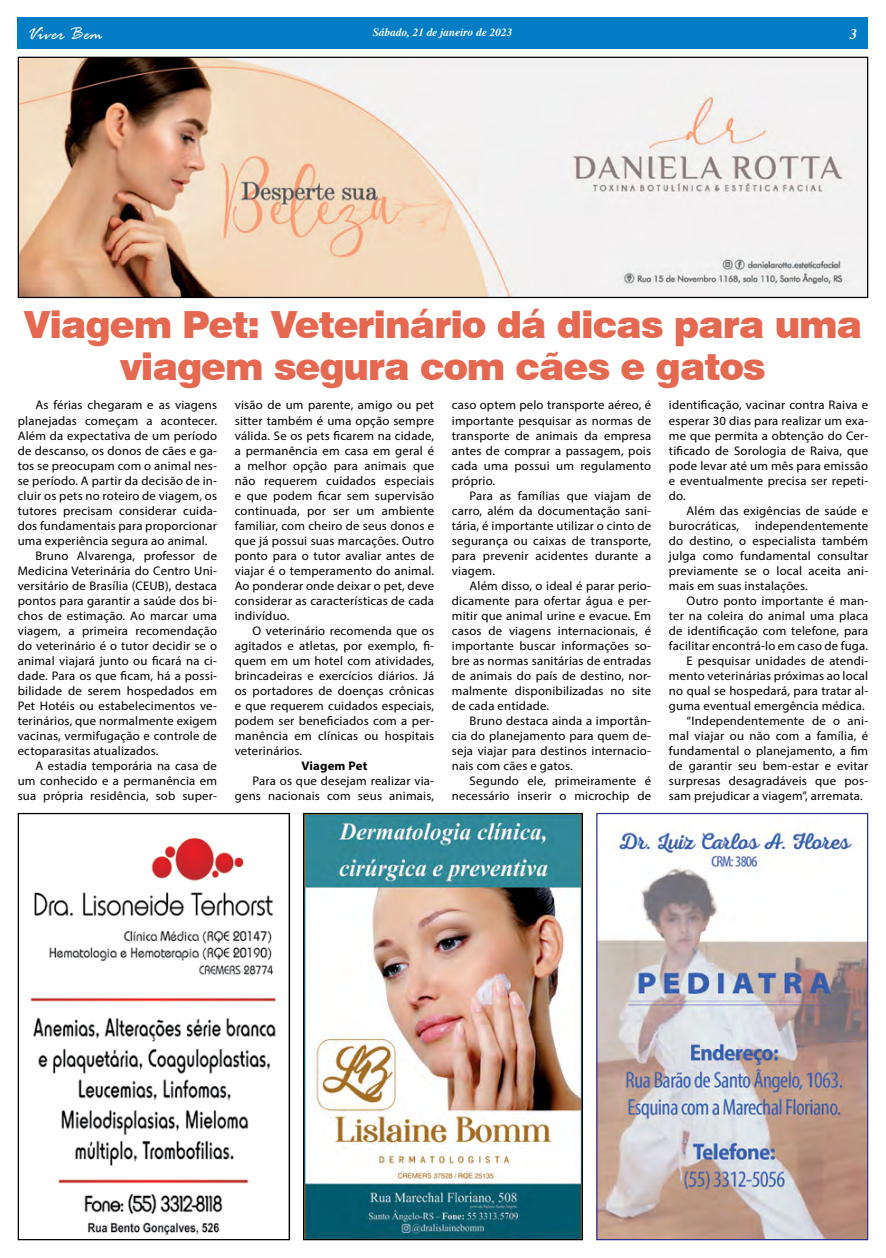
<style>
.page{position:relative;width:886px;height:1258px;background:#fff}
.page>*{position:absolute;margin:0;border:0;box-sizing:border-box;transform-origin:0 0}
.t1{font:900 37.5px/42.5px "Swiss 721 BT";letter-spacing:-.03em;color:#e56851;text-align:center}
.t2{font:italic 20px "Rage";color:#fff}
.t3{font:italic 700 15px "Times";color:#fff}
.t4{font:12.5px/15px "Myriad Pro";letter-spacing:.015em;color:#000;text-align:justify}
.t5{font:700 12.5px "Myriad Pro";letter-spacing:.015em;color:#000}
.t6{font:italic 700 11.25px "Times";color:#fff}
</style>
<div class="page">
<div style="left:18px;top:18px;width:850px;height:31px;background:#007dc5"></div>
<img style="left:30px;top:838px;width:246px;height:398px">
<div style="left:18px;top:813px;width:272px;height:427px;border:1px solid #000"></div>
<img style="left:305px;top:815px;width:276px;height:423px">
<div style="left:303px;top:813px;width:280px;height:427px;border:1px solid #000"></div>
<img style="left:598px;top:829px;width:268px;height:409px">
<div style="left:596px;top:813px;width:272px;height:427px;border:1px solid #2e3092"></div>
<img style="left:20px;top:59px;width:846px;height:237px">
<div style="left:18px;top:57px;width:850px;height:241px;border:1px solid #000"></div>
<h2 class="t2" style="left:27px;top:23px;width:77px">Viver Bem</h2>
<p class="t6" style="left:373px;top:26px;width:141px">Sábado, 21 de janeiro de 2023</p>
<p class="t3" style="left:850px;top:26px;width:9px">3</p>
<h1 class="t1" style="left:24px;top:303px;width:840px">Viagem Pet: Veterinário dá dicas para uma viagem segura com cães e gatos</h1>
<p class="t4" style="left:35px;top:398px;width:183px">As férias chegaram e as viagens</p>
<p class="t4" style="left:18px;top:413px;width:201px">planejadas começam a acontecer.</p>
<p class="t4" style="left:18px;top:428px;width:201px">Além da expectativa de um período</p>
<p class="t4" style="left:18px;top:443px;width:201px">de descanso, os donos de cães e ga-</p>
<p class="t4" style="left:18px;top:458px;width:201px">tos se preocupam com o animal nes-</p>
<p class="t4" style="left:18px;top:473px;width:201px">se período. A partir da decisão de in-</p>
<p class="t4" style="left:18px;top:488px;width:201px">cluir os pets no roteiro de viagem, os</p>
<p class="t4" style="left:18px;top:503px;width:201px">tutores precisam considerar cuida-</p>
<p class="t4" style="left:18px;top:518px;width:201px">dos fundamentais para proporcionar</p>
<p class="t4" style="left:18px;top:533px;width:191px">uma experiência segura ao animal.</p>
<p class="t4" style="left:35px;top:548px;width:183px">Bruno Alvarenga, professor de</p>
<p class="t4" style="left:18px;top:563px;width:201px">Medicina Veterinária do Centro Uni-</p>
<p class="t4" style="left:18px;top:578px;width:201px">versitário de Brasília (CEUB), destaca</p>
<p class="t4" style="left:18px;top:593px;width:201px">pontos para garantir a saúde dos bi-</p>
<p class="t4" style="left:18px;top:608px;width:201px">chos de estimação. Ao marcar uma</p>
<p class="t4" style="left:18px;top:623px;width:201px">viagem, a primeira recomendação</p>
<p class="t4" style="left:18px;top:638px;width:201px">do veterinário é o tutor decidir se o</p>
<p class="t4" style="left:18px;top:653px;width:201px">animal viajará junto ou ficará na ci-</p>
<p class="t4" style="left:18px;top:668px;width:201px">dade. Para os que ficam, há a possi-</p>
<p class="t4" style="left:18px;top:683px;width:201px">bilidade de serem hospedados em</p>
<p class="t4" style="left:18px;top:698px;width:201px">Pet Hotéis ou estabelecimentos ve-</p>
<p class="t4" style="left:18px;top:713px;width:201px">terinários, que normalmente exigem</p>
<p class="t4" style="left:18px;top:728px;width:201px">vacinas, vermifugação e controle de</p>
<p class="t4" style="left:18px;top:743px;width:142px">ectoparasitas atualizados.</p>
<p class="t4" style="left:35px;top:758px;width:183px">A estadia temporária na casa de</p>
<p class="t4" style="left:18px;top:773px;width:201px">um conhecido e a permanência em</p>
<p class="t4" style="left:18px;top:788px;width:201px">sua própria residência, sob super-</p>
<p class="t4" style="left:235px;top:398px;width:201px">visão de um parente, amigo ou pet sitter também é uma opção sempre válida. Se os pets ficarem na cidade, a permanência em casa em geral é a melhor opção para animais que não requerem cuidados especiais e que podem ficar sem supervisão continuada, por ser um ambiente familiar, com cheiro de seus donos e que já possui suas marcações. Outro ponto para o tutor avaliar antes de viajar é o temperamento do animal.<br>Ao ponderar onde deixar o pet, deve considerar as características de cada indivíduo.</p>
<p class="t4" style="left:235px;top:623px;width:201px;text-indent:18px">O veterinário recomenda que os agitados e atletas, por exemplo, fi&shy;quem em um hotel com atividades, brincadeiras e exercícios diários. Já os portadores de doenças crônicas e que requerem cuidados especiais, podem ser beneficiados com a per&shy;manência em clínicas ou hospitais veterinários.</p>
<p class="t5" style="left:301px;top:757px;width:67px">Viagem Pet</p>
<p class="t4" style="left:235px;top:773px;width:201px;text-align:right">Para os que desejam realizar via&shy;gens nacionais com seus animais,</p>
<p class="t4" style="left:452px;top:398px;width:201px">caso optem pelo transporte aéreo, é importante pesquisar as normas de transporte de animais da empresa antes de comprar a passagem, pois cada uma possui um regulamento próprio.</p>
<p class="t4" style="left:452px;top:488px;width:201px;text-indent:18px">Para as famílias que viajam de carro, além da documentação sani&shy;tária, é importante utilizar o cinto de segurança ou caixas de transporte, para prevenir acidentes durante a viagem.</p>
<p class="t4" style="left:452px;top:578px;width:201px;text-indent:18px">Além disso, o ideal é parar perio&shy;dicamente para ofertar água e per&shy;mitir que animal urine e evacue. Em casos de viagens internacionais, é importante buscar informações so&shy;bre as normas sanitárias de entradas de animais do país de destino, nor&shy;malmente disponibilizadas no site de cada entidade.</p>
<p class="t4" style="left:452px;top:713px;width:201px;text-indent:18px">Bruno destaca ainda a importân&shy;cia do planejamento para quem de&shy;seja viajar para destinos internacio&shy;nais com cães e gatos.</p>
<p class="t4" style="left:452px;top:773px;width:201px;text-align:right">Segundo ele, primeiramente é necessário inserir o microchip de</p>
<p class="t4" style="left:669px;top:398px;width:201px">identificação, vacinar contra Raiva e esperar 30 dias para realizar um exa&shy;me que permita a obtenção do Cer&shy;tificado de Sorologia de Raiva, que pode levar até um mês para emissão e eventualmente precisa ser repeti&shy;do.</p>
<p class="t4" style="left:669px;top:503px;width:201px;text-indent:18px">Além das exigências de saúde e burocráticas,</p>
<p class="t4" style="left:669px;top:518px;width:201px;text-indent:86px">independentemente do destino, o especialista também julga como fundamental consultar previamente se o local aceita ani&shy;mais em suas instalações.</p>
<p class="t4" style="left:687px;top:593px;width:183px">Outro ponto importante é man-</p>
<p class="t4" style="left:669px;top:608px;width:201px">ter na coleira do animal uma placa</p>
<p class="t4" style="left:669px;top:623px;width:201px">de identificação com telefone, para</p>
<p class="t4" style="left:669px;top:638px;width:201px">facilitar encontrá-lo em caso de fuga.</p>
<p class="t4" style="left:687px;top:653px;width:183px">E pesquisar unidades de atendi-</p>
<p class="t4" style="left:669px;top:668px;width:201px">mento veterinárias próximas ao local</p>
<p class="t4" style="left:669px;top:683px;width:201px">no qual se hospedará, para tratar al-</p>
<p class="t4" style="left:669px;top:698px;width:197px">guma eventual emergência médica.</p>
<p class="t4" style="left:687px;top:713px;width:183px">“Independentemente de o ani-</p>
<p class="t4" style="left:669px;top:728px;width:201px">mal viajar ou não com a família, é</p>
<p class="t4" style="left:669px;top:743px;width:201px">fundamental o planejamento, a fim</p>
<p class="t4" style="left:669px;top:758px;width:201px">de garantir seu bem-estar e evitar</p>
<p class="t4" style="left:669px;top:773px;width:201px">surpresas desagradáveis que pos-</p>
<p class="t4" style="left:669px;top:788px;width:196px">sam prejudicar a viagem”, arremata.</p>
</div>
